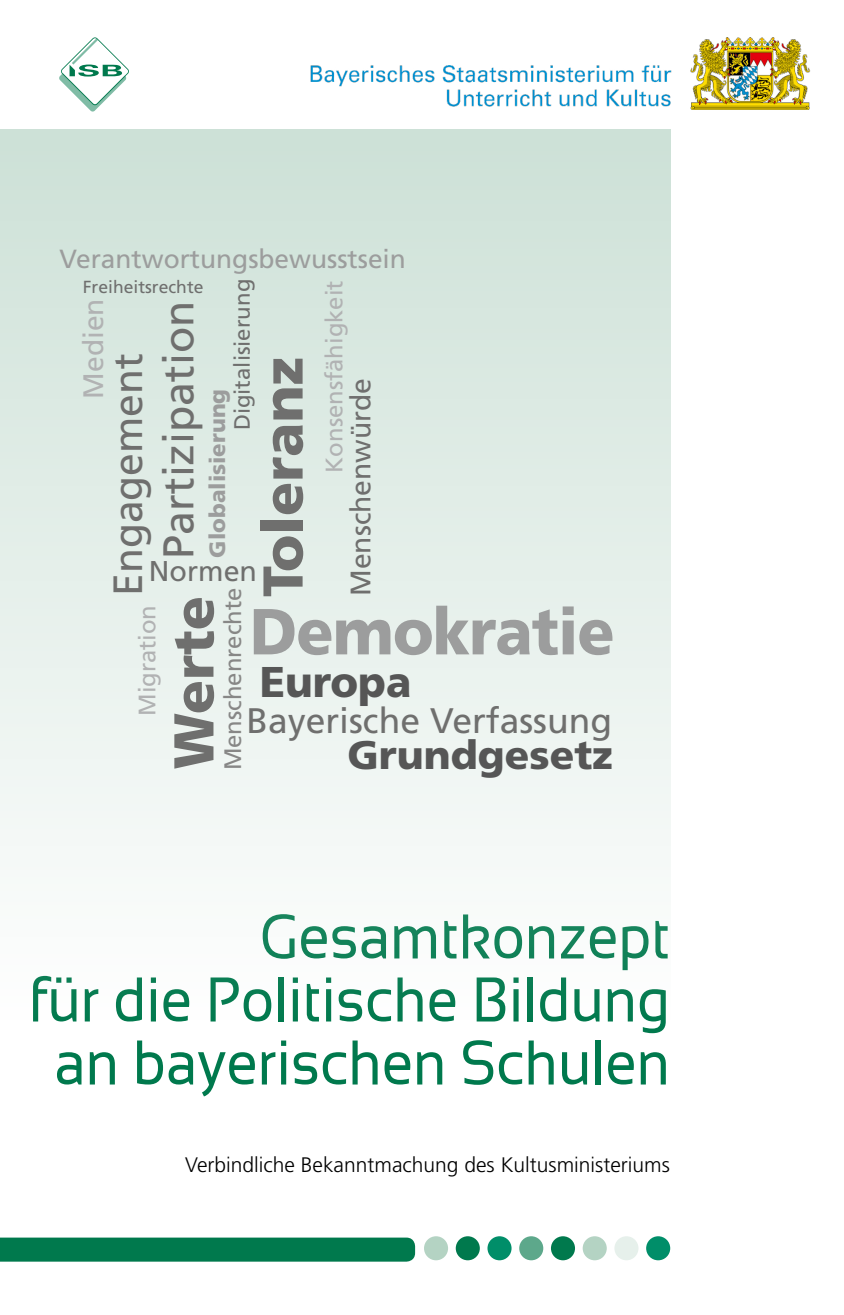
<style>
.page{position:relative;width:844px;height:1315px;background:#fff}
.page>*{position:absolute;margin:0;border:0;box-sizing:border-box;transform-origin:0 0}
.t1{font:900 64.92px "Frutiger LT Std";letter-spacing:-.015em;color:#9c9d9d;scale:.94 1}
.t2{font:63px/63px "Sansation";color:#00794d;text-align:right;scale:.9 1}
.t3{font:900 56px/89.1px "Frutiger LT Std";color:#6f6f6e}
.t4{font:43.05px "Frutiger LT Std";color:#6f6f6e}
.t5{font:900 43.05px "Frutiger LT Std";color:#565656;scale:.96 1}
.t6{font:40.77px "Frutiger LT Std";color:#6f6f6e}
.t7{font:900 39.73px "Frutiger LT Std";color:#565656}
.t8{font:35.52px "Frutiger LT Std";color:#6f6f6e}
.t9{font:28.53px "Frutiger LT Std";color:#6f6f6e}
.t10{font:28.18px "Frutiger LT Std";color:#6f6f6e}
.t11{font:28.18px "Frutiger LT Std";color:#b1b2b3}
.t12{font:26.25px "Frutiger LT Std";color:#9c9d9d}
.t13{font:23.8px "Frutiger LT Std";color:#b1b2b3}
.t14{font:23.8px "Frutiger LT Std";color:#878786}
.t15{font:22.22px "Frutiger LT Std";color:#6f6f6e}
.t16{font:900 22.22px "Frutiger LT Std";color:#9c9d9d}
.t17{font:300 21px "Frutiger LT Std";color:#000}
.t18{font:17.5px "Frutiger LT Std";color:#6f6f6e}
</style>
<div class="page">
<div style="left:424px;top:1236px;width:24px;height:24px;background:#b4d3c3;border-radius:50%"></div>
<div style="left:455px;top:1236px;width:24px;height:24px;background:#00794d;border-radius:50%"></div>
<div style="left:487px;top:1236px;width:24px;height:24px;background:#008e69;border-radius:50%"></div>
<div style="left:519px;top:1236px;width:24px;height:24px;background:#5da88b;border-radius:50%"></div>
<div style="left:551px;top:1236px;width:24px;height:24px;background:#00794d;border-radius:50%"></div>
<div style="left:582px;top:1236px;width:24px;height:24px;background:#b4d3c3;border-radius:50%"></div>
<div style="left:614px;top:1236px;width:24px;height:24px;background:#e6f0eb;border-radius:50%"></div>
<div style="left:646px;top:1236px;width:24px;height:24px;background:#008e69;border-radius:50%"></div>
<div style="left:0;top:1237px;width:415px;height:24px;background:#00794d"></div>
<svg style="left:59px;top:37px;width:70px;height:75px"></svg>
<div style="left:0;top:130px;width:670px;height:890px;background:linear-gradient(to bottom,#cce1d6,#fefefe)"></div>
<img style="left:310px;top:38px;width:500px;height:72px">
<p class="t12" style="left:60px;top:243px;width:348px">Verantwortungsbewusstsein</p>
<p class="t13" style="left:320px;top:472px;width:194px;rotate:-90deg">Konsensfähigkeit</p>
<p class="t18" style="left:83px;top:277px;width:122px">Freiheitsrechte</p>
<p class="t15" style="left:229px;top:430px;width:153px;rotate:-90deg">Digitalisierung</p>
<p class="t11" style="left:77px;top:398px;width:102px;rotate:-90deg">Medien</p>
<p class="t4" style="left:153px;top:559px;width:259px;rotate:-90deg">Partizipation</p>
<p class="t6" style="left:104px;top:596px;width:244px;rotate:-90deg">Engagement</p>
<p class="t3" style="left:149px;top:597px;width:241px;text-indent:-172px;rotate:-90deg">Werte<br>Toleranz</p>
<p class="t10" style="left:344px;top:596px;width:219px;rotate:-90deg">Menschenwürde</p>
<p class="t16" style="left:204px;top:557px;width:170px;rotate:-90deg">Globalisierung</p>
<p class="t9" style="left:149px;top:554px;width:110px">Normen</p>
<p class="t14" style="left:219px;top:770px;width:184px;rotate:-90deg">Menschenrechte</p>
<p class="t1" style="left:250px;top:592px;width:389px">Demokratie</p>
<p class="t13" style="left:133px;top:716px;width:112px;rotate:-90deg">Migration</p>
<p class="t5" style="left:260px;top:656px;width:159px">Europa</p>
<p class="t7" style="left:347px;top:731px;width:266px">Grundgesetz</p>
<p class="t8" style="left:246px;top:700px;width:367px">Bayerische Verfassung</p>
<p class="t2" style="left:29px;top:905px;width:713px">Gesamtkonzept<br>für die Politische Bildung an bayerischen Schulen</p>
<p class="t17" style="left:185px;top:1153px;width:486px">Verbindliche Bekanntmachung des Kultusministeriums</p>
</div>
